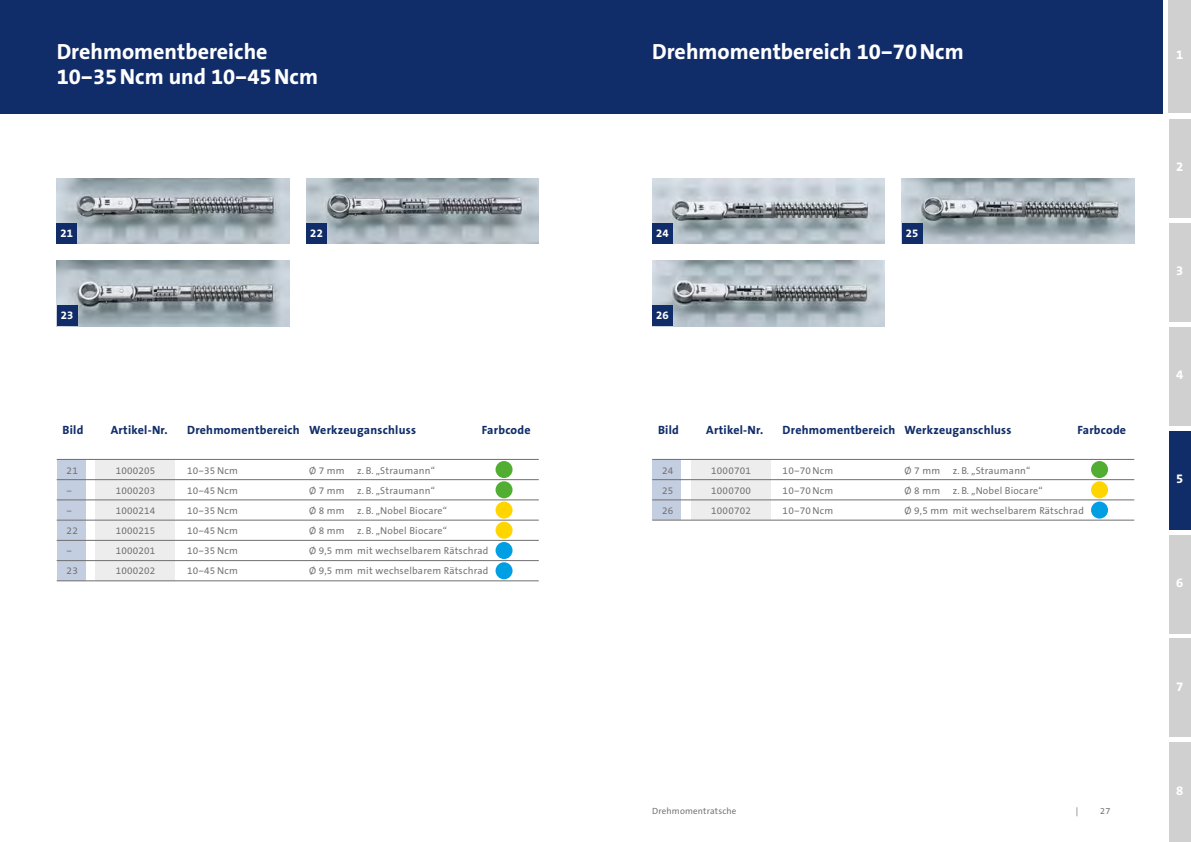
<style>
.page{position:relative;width:1191px;height:842px;background:#fff}
.page>*{position:absolute;margin:0;border:0;box-sizing:border-box;transform-origin:0 0}
.t1{font:700 22px/25px "The Sans Office LF";color:#fff}
.t2{font:700 13px "The Sans Office LF";color:#fff}
.t3{font:700 12px "The Sans Office LF";letter-spacing:.02em;color:#102d69}
.t4{font:700 11.3px "The Sans Office LF";letter-spacing:.02em;color:#fff}
.t5{font:10px "The Sans Office LF";letter-spacing:.02em;color:#706f6f}
.t6{font:9px "The Sans Office LF";letter-spacing:.02em;color:#706f6f}
</style>
<div class="page">
<div style="left:1168px;top:0;width:23px;height:113px;background:#d0d0d0"></div>
<div style="left:1169px;top:119px;width:22px;height:99px;background:#d0d0d0"></div>
<div style="left:1169px;top:223px;width:22px;height:99px;background:#d0d0d0"></div>
<div style="left:1169px;top:327px;width:22px;height:99px;background:#d0d0d0"></div>
<div style="left:1169px;top:431px;width:22px;height:99px;background:#102d69"></div>
<div style="left:1169px;top:535px;width:22px;height:98px;background:#d0d0d0"></div>
<div style="left:1169px;top:638px;width:22px;height:99px;background:#d0d0d0"></div>
<div style="left:1169px;top:742px;width:22px;height:100px;background:#d0d0d0"></div>
<div style="left:0;top:0;width:595px;height:113px;background:#102d69"></div>
<div style="left:595px;top:0;width:567px;height:113px;background:#102d69"></div>
<img style="left:57px;top:179px;width:232px;height:65px">
<div style="left:56px;top:223px;width:21px;height:21px;background:#102d69"></div>
<img style="left:57px;top:261px;width:232px;height:65px">
<div style="left:57px;top:305px;width:20px;height:21px;background:#102d69"></div>
<img style="left:306px;top:179px;width:233px;height:65px">
<div style="left:306px;top:223px;width:21px;height:21px;background:#102d69"></div>
<div style="left:96px;top:460px;width:79px;height:121px;background:#ededed"></div>
<div style="left:57px;top:460px;width:28px;height:121px;background:#c4cee1"></div>
<hr style="left:57px;top:459px;width:482px;height:1px;background:#706f6f">
<hr style="left:57px;top:479px;width:482px;height:1px;background:#706f6f">
<hr style="left:57px;top:500px;width:482px;height:1px;background:#706f6f">
<hr style="left:57px;top:520px;width:482px;height:1px;background:#706f6f">
<div style="left:495px;top:461px;width:17px;height:17px;background:#52ae32;border-radius:50%"></div>
<div style="left:495px;top:481px;width:17px;height:17px;background:#52ae32;border-radius:50%"></div>
<div style="left:495px;top:502px;width:17px;height:17px;background:#ffd500;border-radius:50%"></div>
<hr style="left:57px;top:540px;width:482px;height:1px;background:#706f6f">
<hr style="left:57px;top:560px;width:482px;height:1px;background:#706f6f">
<hr style="left:57px;top:581px;width:482px;height:1px;background:#706f6f">
<div style="left:495px;top:522px;width:17px;height:17px;background:#ffd500;border-radius:50%"></div>
<div style="left:495px;top:542px;width:17px;height:17px;background:#009fe3;border-radius:50%"></div>
<div style="left:495px;top:562px;width:17px;height:17px;background:#009fe3;border-radius:50%"></div>
<img style="left:652px;top:179px;width:232px;height:65px">
<div style="left:652px;top:223px;width:21px;height:21px;background:#102d69"></div>
<img style="left:652px;top:261px;width:232px;height:65px">
<div style="left:652px;top:305px;width:21px;height:21px;background:#102d69"></div>
<img style="left:901px;top:179px;width:233px;height:65px">
<div style="left:901px;top:223px;width:21px;height:21px;background:#102d69"></div>
<div style="left:691px;top:460px;width:79px;height:60px;background:#ededed"></div>
<div style="left:652px;top:460px;width:29px;height:60px;background:#c4cee1"></div>
<hr style="left:652px;top:459px;width:482px;height:1px;background:#706f6f">
<hr style="left:652px;top:479px;width:482px;height:1px;background:#706f6f">
<hr style="left:652px;top:500px;width:482px;height:1px;background:#706f6f">
<hr style="left:652px;top:520px;width:482px;height:1px;background:#706f6f">
<div style="left:1091px;top:461px;width:17px;height:17px;background:#52ae32;border-radius:50%"></div>
<div style="left:1091px;top:481px;width:17px;height:17px;background:#ffd500;border-radius:50%"></div>
<div style="left:1091px;top:502px;width:17px;height:17px;background:#009fe3;border-radius:50%"></div>
<h1 class="t1" style="left:57px;top:38px;width:263px">Drehmomentbereiche<br>10–35Ncm und 10–45Ncm</h1>
<h1 class="t1" style="left:652px;top:38px;width:313px">Drehmomentbereich 10–70Ncm</h1>
<p class="t4" style="left:60px;top:225px;width:14px">21</p>
<p class="t4" style="left:310px;top:225px;width:14px">22</p>
<p class="t4" style="left:656px;top:225px;width:14px">24</p>
<p class="t4" style="left:905px;top:226px;width:14px">25</p>
<p class="t4" style="left:61px;top:308px;width:14px">23</p>
<p class="t4" style="left:656px;top:308px;width:14px">26</p>
<p class="t3" style="left:63px;top:422px;width:22px">Bild</p>
<p class="t3" style="left:111px;top:422px;width:58px">Artikel-Nr.</p>
<p class="t3" style="left:187px;top:422px;width:230px">Drehmomentbereich Werkzeuganschluss</p>
<p class="t3" style="left:482px;top:422px;width:50px">Farbcode</p>
<p class="t5" style="left:67px;top:464px;width:13px">21</p>
<p class="t5" style="left:116px;top:464px;width:41px">1000205</p>
<p class="t5" style="left:187px;top:464px;width:52px">10–35 Ncm</p>
<p class="t5" style="left:309px;top:464px;width:37px">Ø 7 mm</p>
<p class="t5" style="left:357px;top:464px;width:79px">z. B. „Straumann“</p>
<p class="t5" style="left:67px;top:484px;width:7px">–</p>
<p class="t5" style="left:116px;top:484px;width:41px">1000203</p>
<p class="t5" style="left:187px;top:484px;width:52px">10–45 Ncm</p>
<p class="t5" style="left:309px;top:484px;width:37px">Ø 7 mm</p>
<p class="t5" style="left:357px;top:484px;width:79px">z. B. „Straumann“</p>
<p class="t5" style="left:67px;top:504px;width:7px">–</p>
<p class="t5" style="left:116px;top:504px;width:41px">1000214</p>
<p class="t5" style="left:187px;top:504px;width:52px">10–35 Ncm</p>
<p class="t5" style="left:309px;top:504px;width:37px">Ø 8 mm</p>
<p class="t5" style="left:357px;top:504px;width:91px">z. B. „Nobel Biocare“</p>
<p class="t5" style="left:67px;top:524px;width:13px">22</p>
<p class="t5" style="left:116px;top:524px;width:41px">1000215</p>
<p class="t5" style="left:187px;top:524px;width:52px">10–45 Ncm</p>
<p class="t5" style="left:309px;top:524px;width:37px">Ø 8 mm</p>
<p class="t5" style="left:357px;top:524px;width:91px">z. B. „Nobel Biocare“</p>
<p class="t5" style="left:67px;top:544px;width:7px">–</p>
<p class="t5" style="left:116px;top:544px;width:41px">1000201</p>
<p class="t5" style="left:187px;top:544px;width:52px">10–35 Ncm</p>
<p class="t5" style="left:309px;top:544px;width:181px">Ø 9,5 mm mit wechselbarem Rätschrad</p>
<p class="t5" style="left:67px;top:564px;width:13px">23</p>
<p class="t5" style="left:116px;top:564px;width:41px">1000202</p>
<p class="t5" style="left:187px;top:564px;width:52px">10–45 Ncm</p>
<p class="t5" style="left:309px;top:564px;width:181px">Ø 9,5 mm mit wechselbarem Rätschrad</p>
<p class="t3" style="left:658px;top:422px;width:22px">Bild</p>
<p class="t3" style="left:706px;top:422px;width:58px">Artikel-Nr.</p>
<p class="t3" style="left:782px;top:422px;width:230px">Drehmomentbereich Werkzeuganschluss</p>
<p class="t3" style="left:1077px;top:422px;width:50px">Farbcode</p>
<p class="t5" style="left:662px;top:464px;width:13px">24</p>
<p class="t5" style="left:711px;top:464px;width:41px">1000701</p>
<p class="t5" style="left:782px;top:464px;width:52px">10–70 Ncm</p>
<p class="t5" style="left:904px;top:464px;width:37px">Ø 7 mm</p>
<p class="t5" style="left:952px;top:464px;width:79px">z. B. „Straumann“</p>
<p class="t5" style="left:662px;top:484px;width:13px">25</p>
<p class="t5" style="left:711px;top:484px;width:41px">1000700</p>
<p class="t5" style="left:782px;top:484px;width:52px">10–70 Ncm</p>
<p class="t5" style="left:904px;top:484px;width:37px">Ø 8 mm</p>
<p class="t5" style="left:952px;top:484px;width:91px">z. B. „Nobel Biocare“</p>
<p class="t5" style="left:662px;top:504px;width:13px">26</p>
<p class="t5" style="left:711px;top:504px;width:41px">1000702</p>
<p class="t5" style="left:782px;top:504px;width:52px">10–70 Ncm</p>
<p class="t5" style="left:904px;top:504px;width:181px">Ø 9,5 mm mit wechselbarem Rätschrad</p>
<p class="t6" style="left:652px;top:805px;width:86px">Drehmomentratsche</p>
<p class="t6" style="left:1075px;top:805px;width:4px">|</p>
<p class="t6" style="left:1100px;top:805px;width:12px">27</p>
<h2 class="t2" style="left:1176px;top:46px;width:9px">1</h2>
<h2 class="t2" style="left:1176px;top:159px;width:9px">2</h2>
<h2 class="t2" style="left:1176px;top:263px;width:9px">3</h2>
<h2 class="t2" style="left:1176px;top:366px;width:9px">4</h2>
<h2 class="t2" style="left:1176px;top:470px;width:9px">5</h2>
<h2 class="t2" style="left:1176px;top:574px;width:9px">6</h2>
<h2 class="t2" style="left:1176px;top:678px;width:9px">7</h2>
<h2 class="t2" style="left:1176px;top:782px;width:9px">8</h2>
</div>
